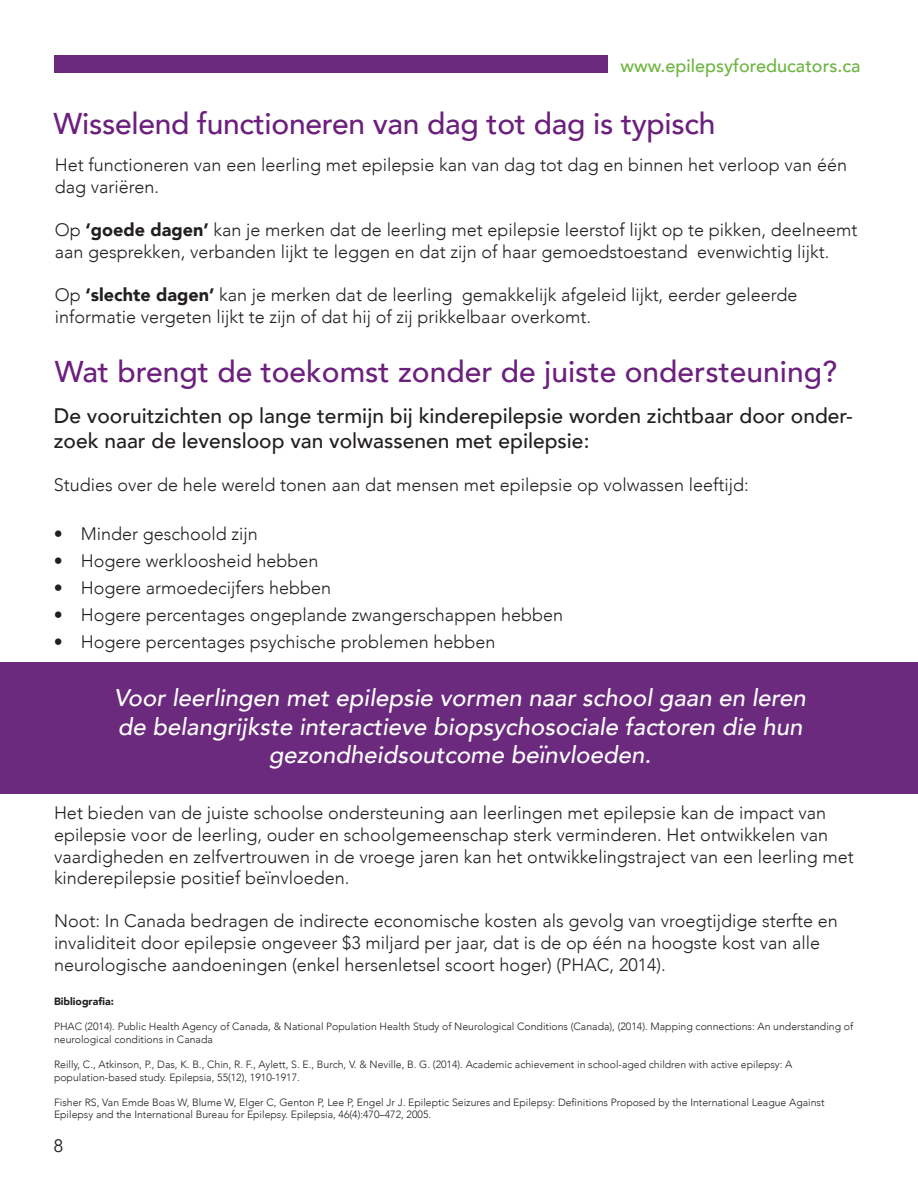
<style>
.page{position:relative;width:918px;height:1188px;background:#fff}
.page>*{position:absolute;margin:0;border:0;box-sizing:border-box;transform-origin:0 0}
.t1{font:500 30px "Avenir";letter-spacing:-.005em;color:#6c1f7d}
.t2{font:italic 500 24px/28.8px "Avenir";color:#fff;text-align:center}
.t3{font:500 21px/25.2px "Avenir";color:#231f20}
.t4{font:300 18px/21.6px "Avenir";color:#231f20}
.t5{font:500 18px "Avenir";color:#6cb43f}
.t6{font:18px "Avenir";color:#231f20}
.t7{font:300 10.5px/12.6px "Avenir";color:#231f20}
.t8{font:900 10.5px "Avenir";color:#231f20}
.s1{font-weight:900}
</style>
<div class="page">
<div style="left:0;top:662px;width:918px;height:132px;background:#6b2a7d"></div>
<div style="left:54px;top:55px;width:553px;height:18px;background:#6c2a7e"></div>
<p class="t5" style="left:621px;top:50px;width:241px">www.epilepsyforeducators.ca</p>
<p class="t1" style="left:54px;top:97px;width:663px">Wisselend functioneren van dag tot dag is typisch</p>
<p class="t4" style="left:55px;top:154px;width:794px">Het functioneren van een leerling met epilepsie kan van dag tot dag en binnen het verloop van één dag variëren.</p>
<p class="t4" style="left:55px;top:219px;width:804px">Op <span class="s1">‘goede dagen’</span> kan je merken dat de leerling met epilepsie leerstof lijkt op te pikken, deelneemt aan gesprekken, verbanden lijkt te leggen en dat zijn of haar gemoedstoestand evenwichtig lijkt.</p>
<p class="t4" style="left:55px;top:284px;width:744px">Op <span class="s1">‘slechte dagen’</span> kan je merken dat de leerling gemakkelijk afgeleid lijkt, eerder geleerde informatie vergeten lijkt te zijn of dat hij of zij prikkelbaar overkomt.</p>
<p class="t1" style="left:55px;top:346px;width:784px">Wat brengt de toekomst zonder de juiste ondersteuning?</p>
<p class="t3" style="left:54px;top:402px;width:801px">De vooruitzichten op lange termijn bij kinderepilepsie worden zichtbaar door onder&shy;zoek naar de levensloop van volwassenen met epilepsie:</p>
<p class="t4" style="left:54px;top:474px;width:697px">Studies over de hele wereld tonen aan dat mensen met epilepsie op volwassen leeftijd:</p>
<p class="t4" style="left:54px;top:523px;width:206px">• Minder geschoold zijn</p>
<p class="t4" style="left:54px;top:550px;width:266px">• Hogere werkloosheid hebben</p>
<p class="t4" style="left:54px;top:577px;width:279px">• Hogere armoedecijfers hebben</p>
<p class="t4" style="left:54px;top:604px;width:511px">• Hogere percentages ongeplande zwangerschappen hebben</p>
<p class="t4" style="left:54px;top:631px;width:443px">• Hogere percentages psychische problemen hebben</p>
<p class="t2" style="left:114px;top:683px;width:693px">Voor leerlingen met epilepsie vormen naar school gaan en leren de belangrijkste interactieve biopsychosociale factoren die hun gezondheidsoutcome beïnvloeden.</p>
<p class="t4" style="left:54px;top:802px;width:801px">Het bieden van de juiste schoolse ondersteuning aan leerlingen met epilepsie kan de impact van epilepsie voor de leerling, ouder en schoolgemeenschap sterk verminderen. Het ontwikkelen van vaardigheden en zelfvertrouwen in de vroege jaren kan het ontwikkelingstraject van een leerling met kinderepilepsie positief beïnvloeden.</p>
<p class="t4" style="left:54px;top:910px;width:785px">Noot: In Canada bedragen de indirecte economische kosten als gevolg van vroegtijdige sterfte en invaliditeit door epilepsie ongeveer $3 miljard per jaar, dat is de op één na hoogste kost van alle neurologische aandoeningen (enkel hersenletsel scoort hoger) (PHAC, 2014).</p>
<p class="t8" style="left:54px;top:992px;width:61px">Bibliografia:</p>
<p class="t7" style="left:54px;top:1020px;width:801px">PHAC (2014). Public Health Agency of Canada, &amp; National Population Health Study of Neurological Conditions (Canada), (2014). Mapping connections: An understanding of neurological conditions in Canada</p>
<p class="t7" style="left:54px;top:1058px;width:740px">Reilly, C., Atkinson, P., Das, K. B., Chin, R. F., Aylett, S. E., Burch, V. &amp; Neville, B. G. (2014). Academic achievement in school-aged children with active epilepsy: A</p>
<p class="t7" style="left:54px;top:1071px;width:247px">population-based study. Epilepsia, 55(12), 1910-1917.</p>
<p class="t7" style="left:54px;top:1096px;width:772px">Fisher RS, Van Emde Boas W, Blume W, Elger C, Genton P, Lee P, Engel Jr J. Epileptic Seizures and Epilepsy: Definitions Proposed by the International League Against<br>Epilepsy and the International Bureau for Epilepsy. Epilepsia, 46(4):470–472, 2005.</p>
<p class="t6" style="left:54px;top:1135px;width:12px">8</p>
</div>
